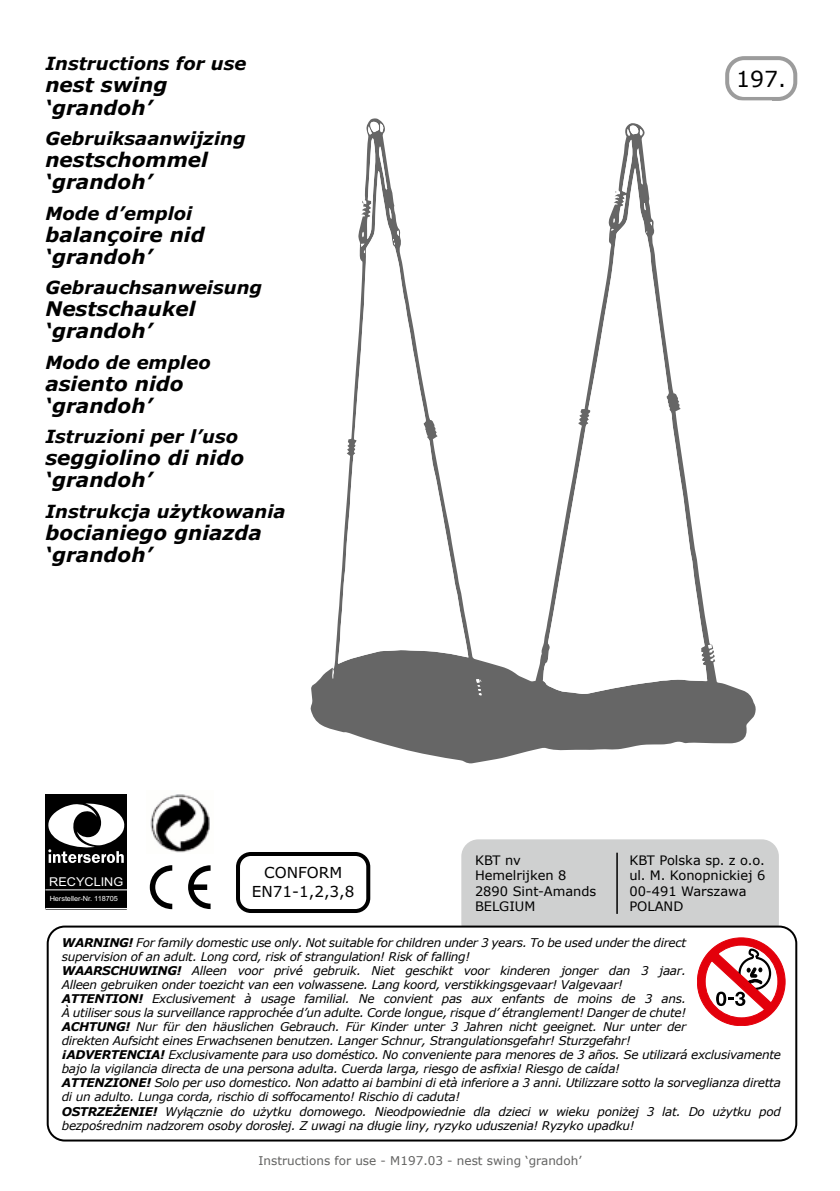
<style>
.page{position:relative;width:840px;height:1191px;background:#fff}
.page>*{position:absolute;margin:0;border:0;box-sizing:border-box;transform-origin:0 0}
.t1{font:22px "Verdana";color:#000}
.t2{font:italic 700 20px/22px "Verdana";color:#000}
.t3{font:italic 700 18px "Verdana";color:#000}
.t4{font:15.2px/18.2px "Verdana";color:#000;text-align:center}
.t5{font:13px/15.6px "Verdana";color:#000}
.t6{font:12.2px "Arial";color:#fff;scale:1.04 1}
.t7{font:italic 12px/14px "Verdana";letter-spacing:-.025em;color:#000}
.t8{font:12px "Verdana";color:#626261}
.t9{font:7px "Arial";letter-spacing:-.01em;color:#fff;scale:1.04 1}
.s1{font-weight:700}
</style>
<div class="page">
<div style="left:724px;top:56px;width:72px;height:45px;border:4px solid #9c9c9c;border-radius:17px"></div>
<svg style="left:310px;top:118px;width:445px;height:645px"></svg>
<svg style="left:542px;top:168px;width:164px;height:526px"></svg>
<svg style="left:337px;top:171px;width:131px;height:493px"></svg>
<svg style="left:707px;top:644px;width:4px;height:4px"></svg>
<svg style="left:332px;top:669px;width:2px;height:10px"></svg>
<svg style="left:476px;top:679px;width:5px;height:16px"></svg>
<svg style="left:360px;top:122px;width:39px;height:131px"></svg>
<svg style="left:611px;top:125px;width:40px;height:108px"></svg>
<div style="left:45px;top:794px;width:82px;height:115px;background:#000"></div>
<hr style="left:45px;top:889px;width:82px;height:1px;background:#fff">
<hr style="left:45px;top:908px;width:82px;height:1px;background:#fff">
<svg style="left:48px;top:803px;width:77px;height:60px"></svg>
<img style="left:150px;top:794px;width:60px;height:59px">
<svg style="left:150px;top:865px;width:22px;height:44px"></svg>
<svg style="left:188px;top:865px;width:22px;height:44px"></svg>
<div style="left:461px;top:839px;width:317px;height:101px;background:#cfd0d0;border-radius:17px"></div>
<hr style="left:616px;top:852px;width:1px;height:62px;background:#000">
<div style="left:48px;top:926px;width:747px;height:214px;background:#fff;border-radius:17px"></div>
<div style="left:47px;top:925px;width:749px;height:216px;border:2px solid #000;border-radius:17px"></div>
<div style="left:697px;top:938px;width:87px;height:87px;background:#e3000b;border-radius:50%"></div>
<svg style="left:704px;top:944px;width:73px;height:74px"></svg>
<div style="left:236px;top:852px;width:134px;height:61px;border:4px solid #000;border-radius:13px"></div>
<h3 class="t3" style="left:45px;top:56px;width:202px">Instructions for use</h3>
<h2 class="t2" style="left:45px;top:75px;width:123px">nest swing ‘grandoh’</h2>
<h3 class="t3" style="left:45px;top:130px;width:201px">Gebruiksaanwijzing</h3>
<h2 class="t2" style="left:45px;top:150px;width:164px">nestschommel ‘grandoh’</h2>
<h3 class="t3" style="left:45px;top:205px;width:148px">Mode d’emploi</h3>
<h2 class="t2" style="left:45px;top:224px;width:161px">balançoire nid ‘grandoh’</h2>
<h3 class="t3" style="left:45px;top:279px;width:218px">Gebrauchsanweisung</h3>
<h2 class="t2" style="left:45px;top:299px;width:152px">Nestschaukel ‘grandoh’</h2>
<h3 class="t3" style="left:45px;top:354px;width:167px">Modo de empleo</h3>
<h2 class="t2" style="left:45px;top:373px;width:140px">asiento nido ‘grandoh’</h2>
<h3 class="t3" style="left:45px;top:428px;width:194px">Istruzioni per l’uso</h3>
<h2 class="t2" style="left:45px;top:448px;width:200px">seggiolino di nido ‘grandoh’</h2>
<h3 class="t3" style="left:45px;top:498px;width:241px">Instrukcja użytkowania</h3>
<h2 class="t2" style="left:45px;top:522px;width:218px">bocianiego gniazda ‘grandoh’</h2>
<h1 class="t1" style="left:735px;top:69px;width:51px">197.</h1>
<p class="t5" style="left:474px;top:853px;width:123px">KBT nv<br>Hemelrijken 8<br>2890 Sint-Amands<br>BELGIUM</p>
<p class="t5" style="left:629px;top:853px;width:138px">KBT Polska sp. z o.o. ul. M. Konopnickiej 6<br>00-491 Warszawa<br>POLAND</p>
<p class="t7" style="left:62px;top:936px;width:720px"><span class="s1">WARNING!</span> For family domestic use only. Not suitable for children under 3 years. To be used under the direct<br>supervision of an adult. Long cord, risk of strangulation! Risk of falling!<br><span class="s1">WAARSCHUWING!</span> Alleen voor privé gebruik. Niet geschikt voor kinderen jonger dan 3 jaar.<br>Alleen gebruiken onder toezicht van een volwassene. Lang koord, verstikkingsgevaar! Valgevaar!<br><span class="s1">ATTENTION!</span> Exclusivement à usage familial. Ne convient pas aux enfants de moins de 3 ans.<br>À utiliser sous la surveillance rapprochée d’un adulte. Corde longue, risque d’ étranglement! Danger de chute!<br><span class="s1">ACHTUNG!</span> Nur für den häuslichen Gebrauch. Für Kinder unter 3 Jahren nicht geeignet. Nur unter der<br>direkten Aufsicht eines Erwachsenen benutzen. Langer Schnur, Strangulationsgefahr! Sturzgefahr!<br><span class="s1">¡ADVERTENCIA!</span> Exclusivamente para uso doméstico. No conveniente para menores de 3 años. Se utilizará exclusivamente bajo la vigilancia directa de una persona adulta. Cuerda larga, riesgo de asfixia! Riesgo de caída!<br><span class="s1">ATTENZIONE!</span> Solo per uso domestico. Non adatto ai bambini di età inferiore a 3 anni. Utilizzare sotto la sorveglianza diretta di un adulto. Lunga corda, rischio di soffocamento! Rischio di caduta!<br><span class="s1">OSTRZEŻENIE!</span> Wyłącznie do użytku domowego. Nieodpowiednie dla dzieci w wieku poniżej 3 lat. Do użytku pod bezpośrednim nadzorem osoby dorosłej. Z uwagi na długie liny, ryzyko uduszenia! Ryzyko upadku!</p>
<p class="t4" style="left:252px;top:865px;width:104px">CONFORM<br>EN71-1,2,3,8</p>
<p class="t6" style="left:49px;top:875px;width:73px">RECYCLING</p>
<p class="t9" style="left:50px;top:895px;width:67px">Hersteller-Nr. 118705</p>
<p class="t8" style="left:258px;top:1155px;width:324px">Instructions for use - M197.03 - nest swing ‘grandoh’</p>
</div>
